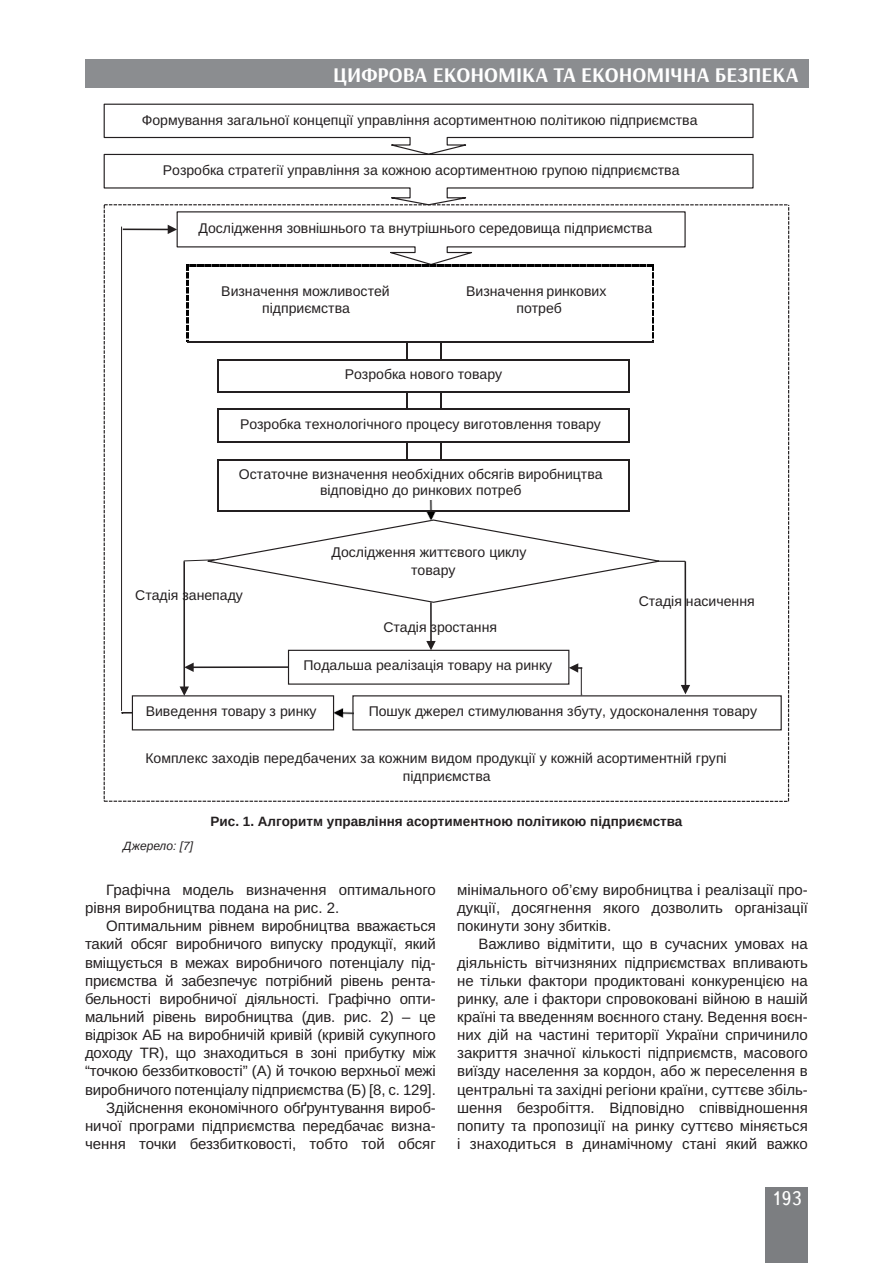
<style>
.page{position:relative;width:893px;height:1263px;background:#fff}
.page>*{position:absolute;margin:0;border:0;box-sizing:border-box;transform-origin:0 0}
.t1{font:700 21px "Arsenal";color:#fff}
.t2{font:19.5px "Ukrainian Text";color:#fff}
.Текст_основной_G{font:15px/18.1px "Arimo";color:#231f20;text-align:justify}
.t3{font:14.1px/17.4px "Arimo Roman";color:#231f20}
.Рисунок{font:700 13.5px "Arimo";color:#231f20}
.Джерело{font:italic 12px "Arimo";color:#231f20}
</style>
<div class="page">
<div style="left:85px;top:60px;width:723px;height:28px;background:#8b8d90"></div>
<div style="left:765px;top:1187px;width:43px;height:76px;background:#7c7e81"></div>
<svg style="left:103px;top:103px;width:651px;height:103px"></svg>
<img style="left:142px;top:111px;width:574px;height:18px">
<img style="left:163px;top:162px;width:533px;height:17px">
<svg style="left:104px;top:204px;width:685px;height:598px"></svg>
<h1 class="t1" style="left:333px;top:62px;width:467px">ЦИФРОВА ЕКОНОМІКА ТА ЕКОНОМІЧНА БЕЗПЕКА</h1>
<p class="t3" style="left:142px;top:112px;width:557px">Формування загальної концепції управління асортиментною політикою підприємства</p>
<p class="t3" style="left:163px;top:162px;width:518px">Розробка стратегії управління за кожною асортиментною групою підприємства</p>
<p class="t3" style="left:198px;top:220px;width:455px">Дослідження зовнішнього та внутрішнього середовища підприємства</p>
<p class="t3" style="left:221px;top:283px;width:170px">Визначення можливостей</p>
<p class="t3" style="left:466px;top:283px;width:142px">Визначення ринкових</p>
<p class="t3" style="left:262px;top:299px;width:89px">підприємства</p>
<p class="t3" style="left:516px;top:299px;width:47px">потреб</p>
<p class="t3" style="left:345px;top:366px;width:159px">Розробка нового товару</p>
<p class="t3" style="left:240px;top:415px;width:362px">Розробка технологічного процесу виготовлення товару</p>
<p class="t3" style="left:239px;top:466px;width:365px;line-height:16.6px;text-align:center">Остаточне визначення необхідних обсягів виробництва відповідно до ринкових потреб</p>
<p class="t3" style="left:411px;top:544px;width:117px;text-indent:-80px">Дослідження життєвого циклу товару</p>
<p class="t3" style="left:135px;top:587px;width:109px">Стадія занепаду</p>
<p class="t3" style="left:639px;top:592px;width:118px">Стадія насичення</p>
<p class="t3" style="left:383px;top:619px;width:115px">Стадія зростання</p>
<p class="t3" style="left:303px;top:657px;width:250px">Подальша реалізація товару на ринку</p>
<p class="t3" style="left:146px;top:702px;width:172px">Виведення товару з ринку</p>
<p class="t3" style="left:369px;top:702px;width:390px">Пошук джерел стимулювання збуту, удосконалення товару</p>
<p class="t3" style="left:403px;top:750px;width:325px;text-indent:-257px">Комплекс заходів передбачених за кожним видом продукції у кожній асортиментній групі підприємства</p>
<p class="Джерело" style="left:123px;top:838px;width:71px">Джерело: [7]</p>
<p class="Рисунок" style="left:211px;top:812px;width:473px">Рис. 1. Алгоритм управління асортиментною політикою підприємства</p>
<p class="Текст_основной_G" style="left:85px;top:881px;width:352px;text-indent:21px">Графічна модель визначення оптимального рівня виробництва подана на рис. 2.</p>
<p class="Текст_основной_G" style="left:85px;top:917px;width:352px;text-indent:21px">Оптимальним рівнем виробництва вважається такий обсяг виробничого випуску продукції, який вміщується в межах виробничого потенціалу під&shy;приємства й забезпечує потрібний рівень рента&shy;бельності виробничої діяльності. Графічно опти&shy;мальний рівень виробництва (див. рис. 2) – це відрізок АБ на виробничій кривій (кривій сукупного доходу TR), що знаходиться в зоні прибутку між “точкою беззбитковості” (А) й точкою верхньої межі виробничого потенціалу підприємства (Б) [8, с. 129].</p>
<p class="Текст_основной_G" style="left:85px;top:1099px;width:352px;text-indent:21px">Здійснення економічного обґрунтування вироб&shy;ничої програми підприємства передбачає визна&shy;чення точки беззбитковості, тобто той обсяг</p>
<p class="Текст_основной_G" style="left:457px;top:881px;width:352px">мінімального об’єму виробництва і реалізації про&shy;дукції, досягнення якого дозволить організації покинути зону збитків.</p>
<p class="Текст_основной_G" style="left:457px;top:935px;width:352px;text-indent:21px">Важливо відмітити, що в сучасних умовах на діяльність вітчизняних підприємствах впливають не тільки фактори продиктовані конкуренцією на ринку, але і фактори спровоковані війною в нашій країні та введенням воєнного стану. Ведення воєн&shy;них дій на частині території України спричинило закриття значної кількості підприємств, масового виїзду населення за кордон, або ж переселення в центральні та західні регіони країни, суттєве збіль&shy;шення безробіття. Відповідно співвідношення попиту та пропозиції на ринку суттєво міняється і знаходиться в динамічному стані який важко</p>
<h2 class="t2" style="left:771px;top:1188px;width:32px">193</h2>
</div>
